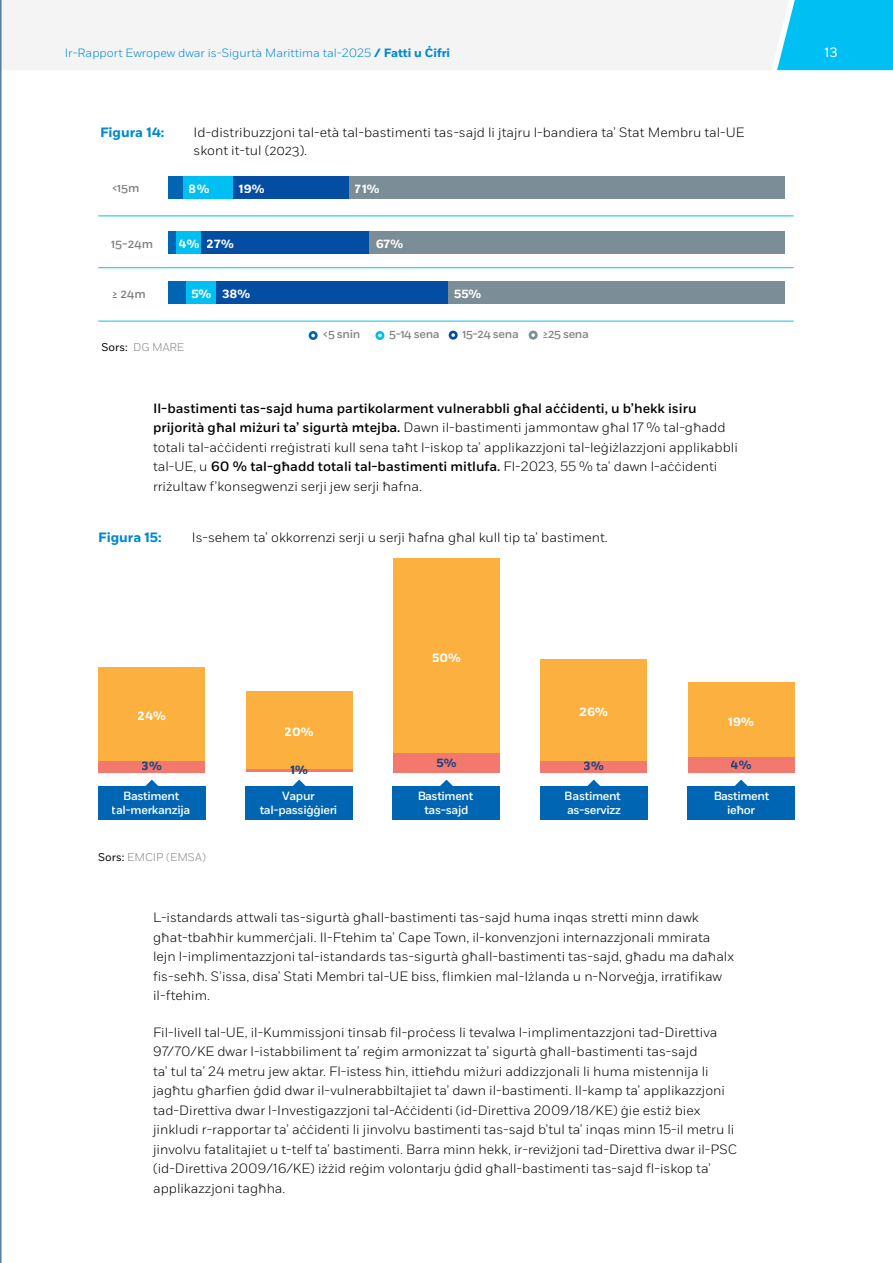
<style>
.page{position:relative;width:893px;height:1263px;background:#fff}
.page>*{position:absolute;margin:0;border:0;box-sizing:border-box;transform-origin:0 0}
.t1{font:300 13.5px/19.5px "Fort";color:#000}
.t2{font:700 13.5px "Fort";color:#0089cf}
.t3{font:13.5px "Fort";color:#fff}
.t4{font:500 12.15px "Fort";color:#808184}
.t5{font:300 12px "Fort";color:#0089cf}
.t6{font:500 11.85px/14.2px "Fort";letter-spacing:-.03em;color:#fff;text-align:center}
.t7{font:700 11.85px "Fort";color:#fff}
.t8{font:500 11.85px "Fort";letter-spacing:-.03em;color:#858485}
.t9{font:700 11.85px "Fort";color:#20427d}
.t10{font:300 11.25px "Fort";color:#808285}
.s1{font-weight:700}
.s2{font-weight:400;color:#000}
.s3{font-weight:500}
</style>
<div class="page">
<div style="left:0;top:0;width:777px;height:70px;background:#f4f4f4"></div>
<svg style="left:777px;top:0;width:116px;height:70px;background:#14c4f3"></svg>
<hr style="left:1px;top:0;width:1px;height:1263px;background:#003d72">
<div style="left:98px;top:786px;width:107px;height:33px;background:#0066b3"></div>
<svg style="left:145px;top:780px;width:13px;height:6px"></svg>
<div style="left:98px;top:761px;width:107px;height:11px;background:#f3796f"></div>
<div style="left:98px;top:667px;width:107px;height:94px;background:#fbb040"></div>
<div style="left:246px;top:786px;width:107px;height:33px;background:#0066b3"></div>
<svg style="left:293px;top:780px;width:13px;height:6px"></svg>
<svg style="left:246px;top:768px;width:107px;height:4px"></svg>
<div style="left:246px;top:690px;width:107px;height:78px;background:#fbb040"></div>
<div style="left:393px;top:786px;width:107px;height:33px;background:#0066b3"></div>
<svg style="left:440px;top:780px;width:13px;height:6px"></svg>
<div style="left:393px;top:753px;width:107px;height:19px;background:#f3796f"></div>
<div style="left:393px;top:558px;width:107px;height:195px;background:#fbb040"></div>
<div style="left:540px;top:786px;width:107px;height:33px;background:#0066b3"></div>
<svg style="left:587px;top:780px;width:13px;height:6px"></svg>
<div style="left:540px;top:761px;width:107px;height:11px;background:#f3796f"></div>
<div style="left:540px;top:659px;width:107px;height:102px;background:#fbb040"></div>
<div style="left:687px;top:786px;width:108px;height:33px;background:#0066b3"></div>
<svg style="left:735px;top:780px;width:13px;height:6px"></svg>
<div style="left:688px;top:757px;width:107px;height:15px;background:#f3796f"></div>
<div style="left:688px;top:683px;width:107px;height:74px;background:#fbb040"></div>
<div style="left:375px;top:331px;width:9px;height:9px;border:3px solid #00c0f3;border-radius:50%"></div>
<div style="left:309px;top:331px;width:9px;height:9px;border:3px solid #0066b3;border-radius:50%"></div>
<div style="left:449px;top:331px;width:9px;height:9px;border:3px solid #034ea2;border-radius:50%"></div>
<div style="left:529px;top:331px;width:9px;height:9px;border:3px solid #7b8d97;border-radius:50%"></div>
<div style="left:168px;top:176px;width:15px;height:22px;background:#0066b3"></div>
<div style="left:183px;top:176px;width:50px;height:22px;background:#00c0f3"></div>
<div style="left:233px;top:176px;width:116px;height:22px;background:#034ea2"></div>
<div style="left:349px;top:176px;width:436px;height:22px;background:#7b8d97"></div>
<hr style="left:98px;top:216px;width:696px;height:1px;background:#00c0f3">
<div style="left:168px;top:231px;width:8px;height:22px;background:#0066b3"></div>
<div style="left:176px;top:231px;width:25px;height:22px;background:#00c0f3"></div>
<div style="left:201px;top:231px;width:169px;height:22px;background:#034ea2"></div>
<div style="left:370px;top:231px;width:415px;height:22px;background:#7b8d97"></div>
<hr style="left:98px;top:267px;width:696px;height:1px;background:#00c0f3">
<hr style="left:98px;top:321px;width:696px;height:1px;background:#00c0f3">
<div style="left:168px;top:282px;width:18px;height:22px;background:#0066b3"></div>
<div style="left:186px;top:282px;width:30px;height:22px;background:#00c0f3"></div>
<div style="left:216px;top:282px;width:233px;height:22px;background:#034ea2"></div>
<div style="left:448px;top:282px;width:337px;height:22px;background:#7b8d97"></div>
<p class="t5" style="left:65px;top:46px;width:387px">Ir-Rapport Ewropew dwar is-Sigurtà Marittima tal-2025 <span class="s1">/ Fatti u Ċifri</span></p>
<p class="t3" style="left:825px;top:44px;width:14px">13</p>
<p class="t2" style="left:100px;top:124px;width:66px">Figura 14:</p>
<p class="t1" style="left:194px;top:123px;width:553px;line-height:18px">Id-distribuzzjoni tal-età tal-bastimenti tas-sajd li jtajru l-bandiera ta’ Stat Membru tal-UE skont it-tul (2023).</p>
<p class="t4" style="left:111px;top:181px;width:30px">&lt;15m</p>
<p class="t7" style="left:189px;top:181px;width:22px">8%</p>
<p class="t7" style="left:239px;top:181px;width:27px">19%</p>
<p class="t7" style="left:355px;top:181px;width:26px">71%</p>
<p class="t4" style="left:111px;top:236px;width:43px">15-24m</p>
<p class="t7" style="left:179px;top:236px;width:57px">4% 27%</p>
<p class="t7" style="left:375px;top:236px;width:29px">67%</p>
<p class="t4" style="left:111px;top:286px;width:36px">≥ 24m</p>
<p class="t7" style="left:191px;top:287px;width:60px">5% 38%</p>
<p class="t7" style="left:454px;top:287px;width:29px">55%</p>
<p class="t8" style="left:323px;top:327px;width:39px">&lt;5 snin</p>
<p class="t8" style="left:389px;top:327px;width:52px">5-14 sena</p>
<p class="t8" style="left:463px;top:327px;width:58px">15-24 sena</p>
<p class="t8" style="left:543px;top:327px;width:48px">≥25 sena</p>
<p class="t10" style="left:102px;top:340px;width:84px"><span class="s2">Sors:</span> DG MARE</p>
<p class="t1" style="left:153px;top:398px;width:586px"><span class="s3">Il-bastimenti tas-sajd huma partikolarment vulnerabbli għal aċċidenti, u b’hekk isiru prijorità għal miżuri ta’ sigurtà mtejba.</span> Dawn il-bastimenti jammontaw għal 17 % tal-għadd totali tal-aċċidenti rreġistrati kull sena taħt l-iskop ta’ applikazzjoni tal-leġiżlazzjoni applikabbli tal-UE, u <span class="s3">60 % tal-għadd totali tal-bastimenti mitlufa.</span> Fl-2023, 55 % ta’ dawn l-aċċidenti rriżultaw f’konsegwenzi serji jew serji ħafna.</p>
<p class="t2" style="left:98px;top:529px;width:65px">Figura 15:</p>
<p class="t1" style="left:192px;top:527px;width:417px">Is-sehem ta’ okkorrenzi serji u serji ħafna għal kull tip ta’ bastiment.</p>
<p class="t7" style="left:432px;top:650px;width:30px">50%</p>
<p class="t7" style="left:138px;top:709px;width:30px">24%</p>
<p class="t7" style="left:285px;top:724px;width:30px">20%</p>
<p class="t7" style="left:580px;top:705px;width:30px">26%</p>
<p class="t7" style="left:728px;top:714px;width:27px">19%</p>
<p class="t9" style="left:142px;top:758px;width:22px">3%</p>
<p class="t9" style="left:290px;top:762px;width:19px">1%</p>
<p class="t9" style="left:436px;top:756px;width:22px">5%</p>
<p class="t9" style="left:584px;top:758px;width:22px">3%</p>
<p class="t9" style="left:731px;top:758px;width:22px">4%</p>
<p class="t6" style="left:112px;top:789px;width:80px">Bastiment tal-merkanzija</p>
<p class="t6" style="left:260px;top:789px;width:79px">Vapur tal-passiġġieri</p>
<p class="t6" style="left:417px;top:789px;width:58px">Bastiment tas-sajd</p>
<p class="t6" style="left:565px;top:789px;width:58px;text-align:left">Bastiment as-servizz</p>
<p class="t6" style="left:713px;top:789px;width:58px">Bastiment ieħor</p>
<p class="t10" style="left:98px;top:850px;width:109px"><span class="s2">Sors:</span> EMCIP (EMSA)</p>
<p class="t1" style="left:153px;top:908px;width:582px">L-istandards attwali tas-sigurtà għall-bastimenti tas-sajd huma inqas stretti minn dawk għat-tbaħħir kummerċjali. Il-Ftehim ta’ Cape Town, il-konvenzjoni internazzjonali mmirata lejn l-implimentazzjoni tal-istandards tas-sigurtà għall-bastimenti tas-sajd, għadu ma daħalx fis-seħħ. S’issa, disa’ Stati Membri tal-UE biss, flimkien mal-Iżlanda u n-Norveġja, irratifikaw il-ftehim.</p>
<p class="t1" style="left:153px;top:1022px;width:586px">Fil-livell tal-UE, il-Kummissjoni tinsab fil-proċess li tevalwa l-implimentazzjoni tad-Direttiva 97/70/KE dwar l-istabbiliment ta’ reġim armonizzat ta’ sigurtà għall-bastimenti tas-sajd<br>ta’ tul ta’ 24 metru jew aktar. Fl-istess ħin, ittieħdu miżuri addizzjonali li huma mistennija li jagħtu għarfien ġdid dwar il-vulnerabbiltajiet ta’ dawn il-bastimenti. Il-kamp ta’ applikazzjoni tad-Direttiva dwar l-Investigazzjoni tal-Aċċidenti (id-Direttiva 2009/18/KE) ġie estiż biex jinkludi r-rapportar ta’ aċċidenti li jinvolvu bastimenti tas-sajd b’tul ta’ inqas minn 15-il metru li jinvolvu fatalitajiet u t-telf ta’ bastimenti. Barra minn hekk, ir-reviżjoni tad-Direttiva dwar il-PSC (id-Direttiva 2009/16/KE) iżżid reġim volontarju ġdid għall-bastimenti tas-sajd fl-iskop ta’ applikazzjoni tagħha.</p>
</div>
